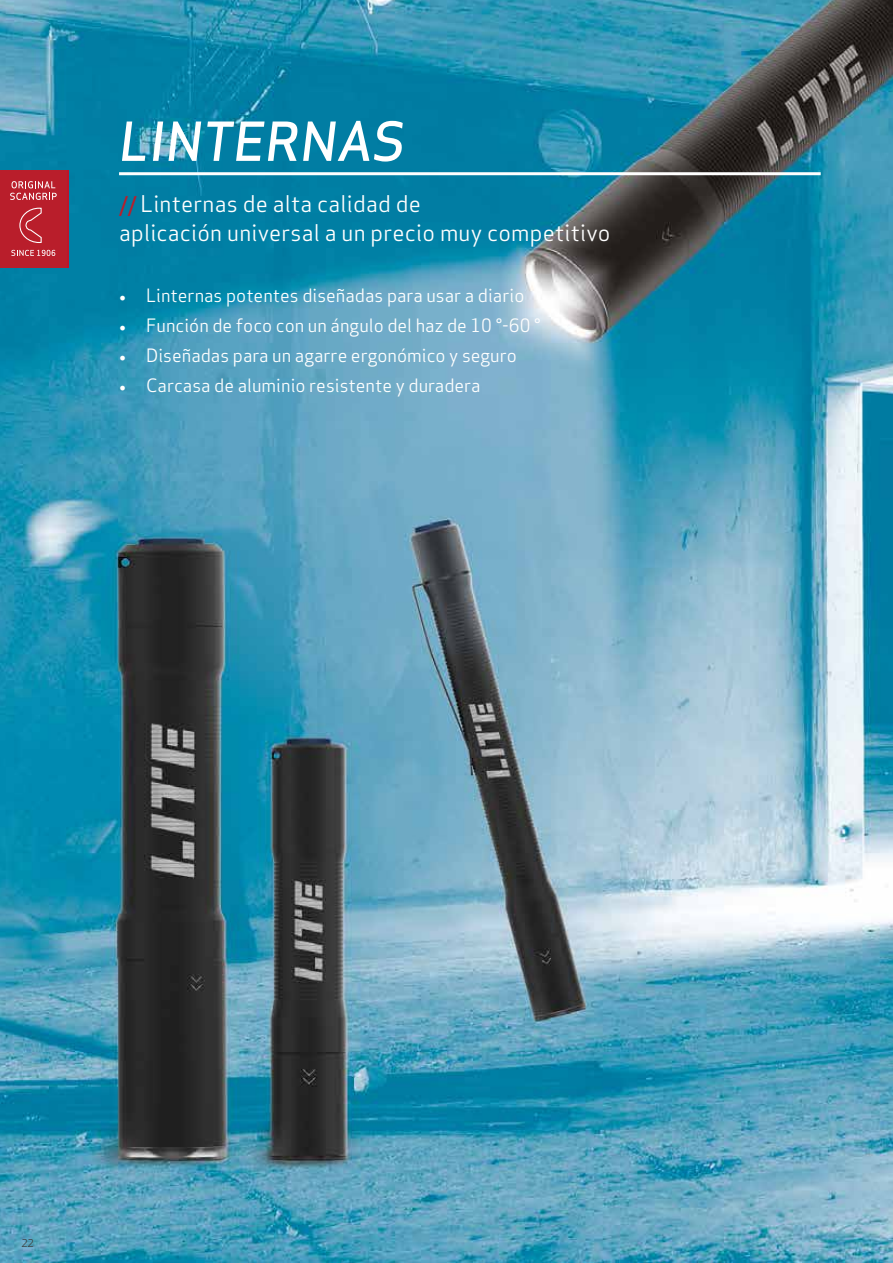
<style>
.page{position:relative;width:893px;height:1263px;background:#fff}
.page>*{position:absolute;margin:0;border:0;box-sizing:border-box;transform-origin:0 0}
.t1{font:italic 500 52.5px "Apex Sans";color:#fff}
.t2{font:22.5px/28.5px "Apex Sans";letter-spacing:.01em;color:#fff}
.t3{font:18px "Apex Sans";color:#fff}
.t4{font:10.5px "Apex Sans";color:#3c3c3b}
.s1{font-weight:500;font-size:19.5px;color:#b91e2b}
.s2{font-family:"Minion Pro"}
</style>
<div class="page">
<img style="left:0;top:0;width:893px;height:1263px">
<div style="left:0;top:170px;width:67px;height:98px;background:#b91e2b"></div>
<svg style="left:10px;top:181px;width:47px;height:19px"></svg>
<svg style="left:11px;top:250px;width:44px;height:6px"></svg>
<svg style="left:19px;top:207px;width:23px;height:36px"></svg>
<hr style="left:119px;top:172px;width:702px;height:3px;background:#fff">
<h1 class="t1" style="left:119px;top:95px;width:288px">LINTERNAS</h1>
<p class="t2" style="left:119px;top:188px;width:493px"><span class="s1">//</span> Linternas de alta calidad de<br>aplicación universal a un precio muy competitivo</p>
<p class="t3" style="left:119px;top:281px;width:407px"><span class="s2">•</span> Linternas potentes diseñadas para usar a diario</p>
<p class="t3" style="left:119px;top:311px;width:423px"><span class="s2">•</span> Función de foco con un ángulo del haz de 10 °-60 °</p>
<p class="t3" style="left:119px;top:341px;width:399px"><span class="s2">•</span> Diseñadas para un agarre ergonómico y seguro</p>
<p class="t3" style="left:119px;top:371px;width:363px"><span class="s2">•</span> Carcasa de aluminio resistente y duradera</p>
<p class="t4" style="left:21px;top:1234px;width:14px">22</p>
</div>
